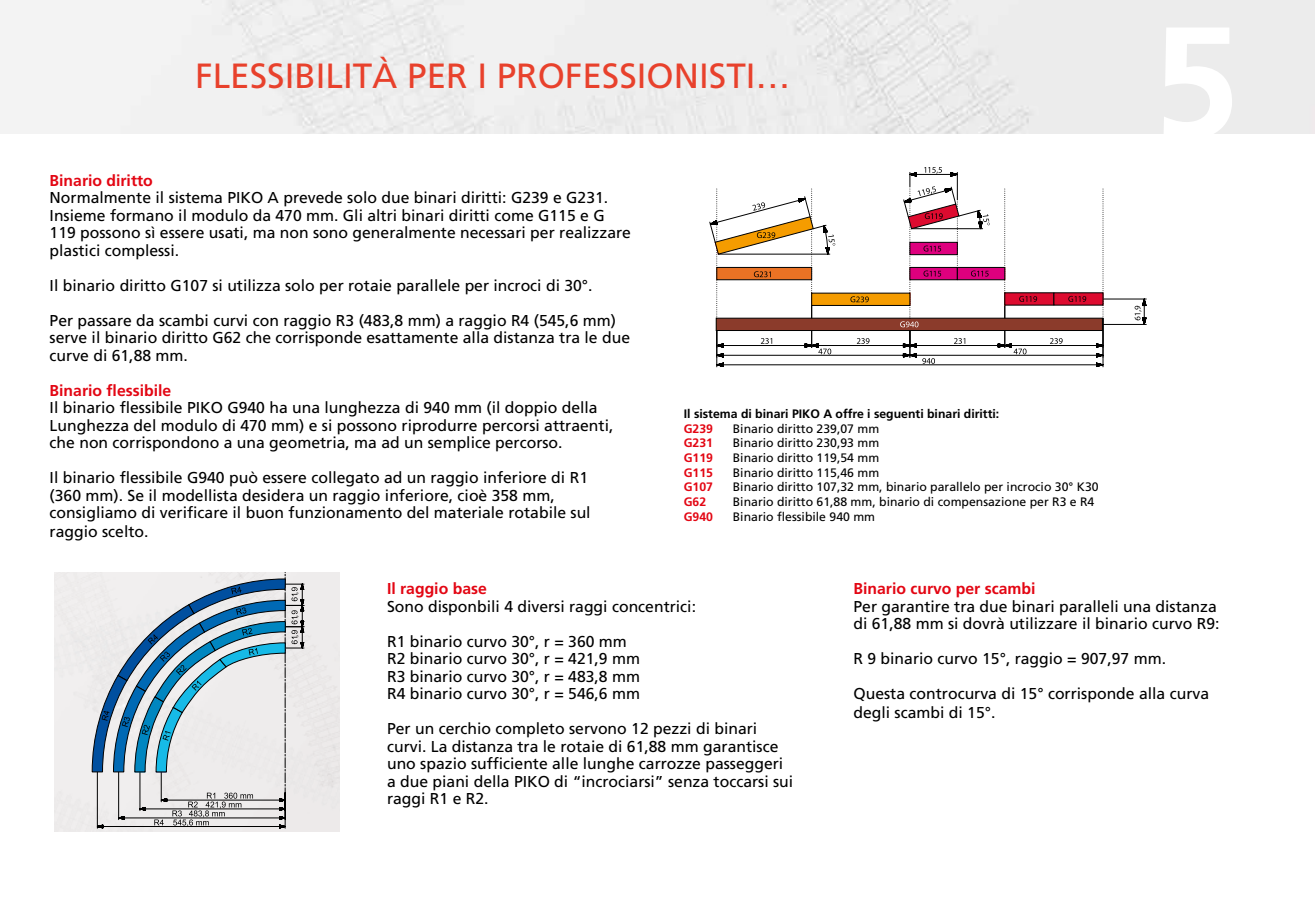
<style>
.page{position:relative;width:1315px;height:913px;background:#fff}
.page>*{position:absolute;margin:0;border:0;box-sizing:border-box;transform-origin:0 0}
.t1{font:35px "Frutiger";color:#e8412c}
.t2{font:15.75px/17.5px "Frutiger";color:#000}
.t3{font:700 15.75px "Frutiger";color:#e30613}
.t4{font:12.25px "Frutiger";color:#000}
.t5{font:700 12.25px "Frutiger";color:#000}
.t6{font:700 12.25px "Frutiger";color:#e30613}
</style>
<div class="page">
<div style="left:0;top:0;width:1315px;height:134px;background:#eee"></div>
<svg style="left:709px;top:167px;width:437px;height:200px"></svg>
<div style="left:55px;top:572px;width:284px;height:259px;background:#eeecec"></div>
<svg style="left:92px;top:572px;width:212px;height:256px;background:#b6c7d1"></svg>
<h1 class="t1" style="left:195px;top:55px;width:597px">FLESSIBILITÀ PER I PROFESSIONISTI…</h1>
<p class="t3" style="left:50px;top:171px;width:105px">Binario diritto</p>
<p class="t2" style="left:50px;top:189px;width:583px">Normalmente il sistema PIKO A prevede solo due binari diritti: G239 e G231.<br>Insieme formano il modulo da 470 mm. Gli altri binari diritti come G115 e G 119 possono sì essere usati, ma non sono generalmente necessari per realizzare plastici complessi.</p>
<p class="t2" style="left:50px;top:277px;width:544px">Il binario diritto G107 si utilizza solo per rotaie parallele per incroci di 30°.</p>
<p class="t2" style="left:50px;top:311px;width:582px">Per passare da scambi curvi con raggio R3 (483,8 mm) a raggio R4 (545,6 mm) serve il binario diritto G62 che corrisponde esattamente alla distanza tra le due curve di 61,88 mm.</p>
<p class="t3" style="left:50px;top:381px;width:123px">Binario flessibile</p>
<p class="t2" style="left:50px;top:399px;width:565px">Il binario flessibile PIKO G940 ha una lunghezza di 940 mm (il doppio della<br>Lunghezza del modulo di 470 mm) e si possono riprodurre percorsi attraenti, che non corrispondono a una geometria, ma ad un semplice percorso.</p>
<p class="t2" style="left:50px;top:469px;width:542px;line-height:18px">Il binario flessibile G940 può essere collegato ad un raggio inferiore di R1 (360 mm). Se il modellista desidera un raggio inferiore, cioè 358 mm, consigliamo di verificare il buon funzionamento del materiale rotabile sul raggio scelto.</p>
<p class="t5" style="left:684px;top:406px;width:317px">Il sistema di binari PIKO A offre i seguenti binari diritti:</p>
<p class="t6" style="left:684px;top:421px;width:31px">G239</p>
<p class="t4" style="left:733px;top:421px;width:148px">Binario diritto 239,07 mm</p>
<p class="t6" style="left:684px;top:436px;width:31px">G231</p>
<p class="t4" style="left:733px;top:436px;width:148px">Binario diritto 230,93 mm</p>
<p class="t6" style="left:684px;top:450px;width:31px">G119</p>
<p class="t4" style="left:733px;top:450px;width:148px">Binario diritto 119,54 mm</p>
<p class="t6" style="left:684px;top:465px;width:31px">G115</p>
<p class="t4" style="left:733px;top:465px;width:148px">Binario diritto 115,46 mm</p>
<p class="t6" style="left:684px;top:480px;width:31px">G107</p>
<p class="t4" style="left:733px;top:480px;width:367px">Binario diritto 107,32 mm, binario parallelo per incrocio 30° K30</p>
<p class="t6" style="left:684px;top:495px;width:24px">G62</p>
<p class="t4" style="left:733px;top:495px;width:363px">Binario diritto 61,88 mm, binario di compensazione per R3 e R4</p>
<p class="t6" style="left:684px;top:509px;width:31px">G940</p>
<p class="t4" style="left:733px;top:509px;width:144px">Binario flessibile 940 mm</p>
<p class="t3" style="left:387px;top:579px;width:101px">Il raggio base</p>
<p class="t2" style="left:387px;top:597px;width:310px">Sono disponbili 4 diversi raggi concentrici:</p>
<p class="t2" style="left:387px;top:632px;width:254px">R1 binario curvo 30°, r = 360 mm<br>R2 binario curvo 30°, r = 421,9 mm<br>R3 binario curvo 30°, r = 483,8 mm<br>R4 binario curvo 30°, r = 546,6 mm</p>
<p class="t2" style="left:387px;top:720px;width:408px">Per un cerchio completo servono 12 pezzi di binari curvi. La distanza tra le rotaie di 61,88 mm garantisce uno spazio sufficiente alle lunghe carrozze passeggeri a due piani della PIKO di “incrociarsi” senza toccarsi sui raggi R1 e R2.</p>
<p class="t3" style="left:853px;top:579px;width:184px">Binario curvo per scambi</p>
<p class="t2" style="left:853px;top:597px;width:367px">Per garantire tra due binari paralleli una distanza di 61,88 mm si dovrà utilizzare il binario curvo R9:</p>
<p class="t2" style="left:853px;top:650px;width:314px">R 9 binario curvo 15°, raggio = 907,97 mm.</p>
<p class="t2" style="left:853px;top:684px;width:357px;line-height:18.9px">Questa controcurva di 15° corrisponde alla curva degli scambi di 15°.</p>
</div>
